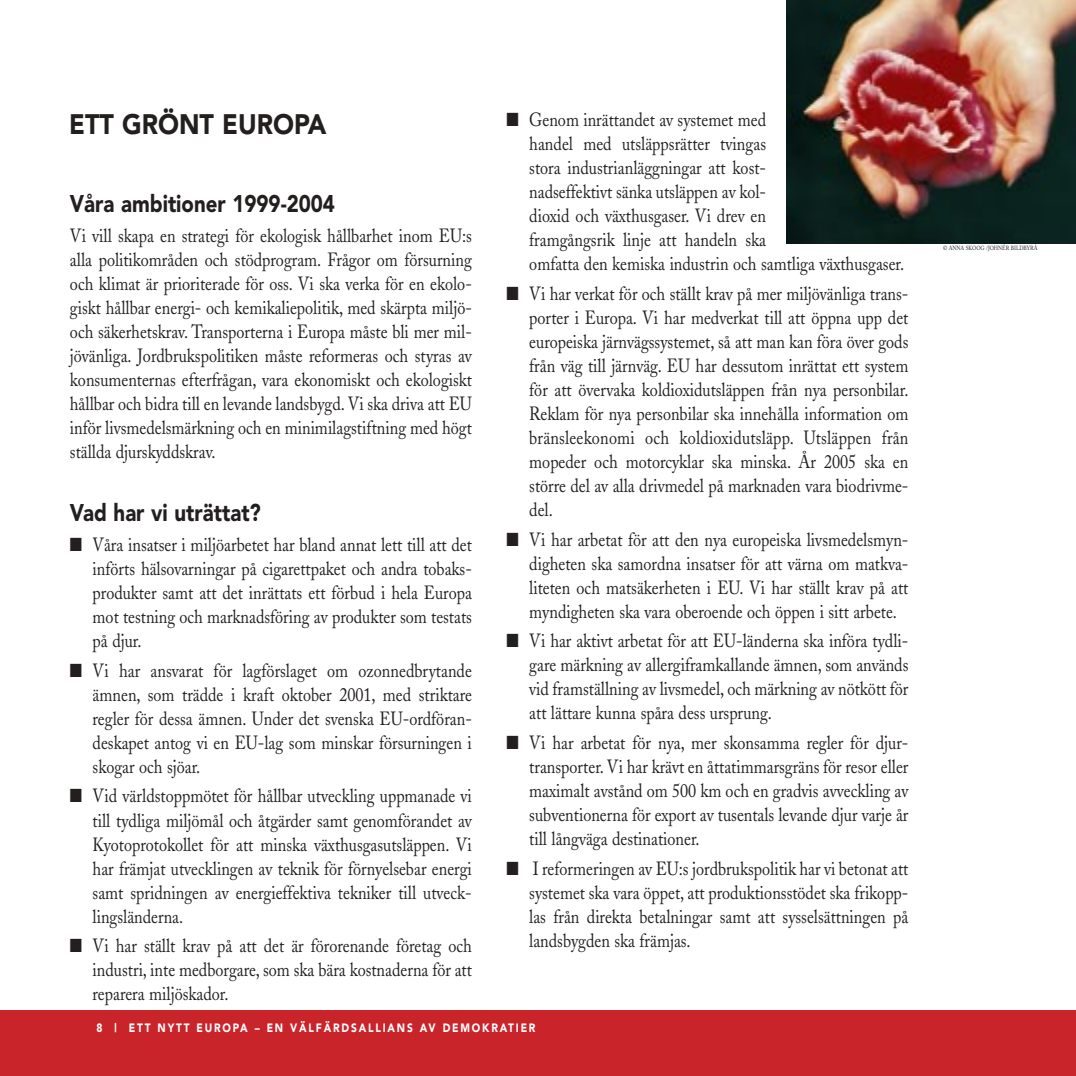
<style>
.page{position:relative;width:1076px;height:1076px;background:#fff}
.page>*{position:absolute;margin:0;border:0;box-sizing:border-box;transform-origin:0 0}
.t1{font:900 28px "Avenir";color:#231f1f;scale:.9 1}
.t2{font:900 24px "Avenir";color:#231f1f;scale:.85 1}
.t3{font:19px/24px "Adobe Caslon";color:#231f1f;text-align:justify;scale:.85 1}
.t4{font:900 12px "Avenir";letter-spacing:.175em;color:#fff;scale:.85 1}
.t5{font:6px "Adobe Caslon";color:#231f1f;scale:.85 1}
</style>
<div class="page">
<div style="left:0;top:1010px;width:1076px;height:66px;background:#c9242a"></div>
<img style="left:786px;top:0;width:290px;height:243px">
<h1 class="t1" style="left:69px;top:113px;width:287px">ETT GRÖNT EUROPA</h1>
<p class="t2" style="left:70px;top:194px;width:313px">Våra ambitioner 1999-2004</p>
<p class="t3" style="left:70px;top:226px;width:475px">Vi vill skapa en strategi för ekologisk hållbarhet inom EU:s alla politikområden och stödprogram. Frågor om försurning och klimat är prioriterade för oss. Vi ska verka för en ekolo&shy;giskt hållbar energi- och kemikaliepolitik, med skärpta miljö&shy;och säkerhetskrav. Transporterna i Europa måste bli mer mil&shy;jövänliga. Jordbrukspolitiken måste reformeras och styras av konsumenternas efterfrågan, vara ekonomiskt och ekologiskt hållbar och bidra till en levande landsbygd. Vi ska driva att EU inför livsmedelsmärkning och en minimilagstiftning med högt ställda djurskyddskrav.</p>
<p class="t2" style="left:70px;top:503px;width:226px">Vad har vi uträttat?</p>
<p class="t3" style="left:93px;top:535px;width:448px;text-indent:-23px">■ Våra insatser i miljöarbetet har bland annat lett till att det införts hälsovarningar på cigarettpaket och andra tobaks&shy;produkter samt att det inrättats ett förbud i hela Europa mot testning och marknadsföring av produkter som testats på djur.</p>
<p class="t3" style="left:93px;top:661px;width:448px;text-indent:-23px">■ Vi har ansvarat för lagförslaget om ozonnedbrytande ämnen, som trädde i kraft oktober 2001, med striktare regler för dessa ämnen. Under det svenska EU-ordföran&shy;deskapet antog vi en EU-lag som minskar försurningen i skogar och sjöar.</p>
<p class="t3" style="left:93px;top:786px;width:448px;text-indent:-23px">■ Vid världstoppmötet för hållbar utveckling uppmanade vi till tydliga miljömål och åtgärder samt genomförandet av Kyotoprotokollet för att minska växthusgasutsläppen. Vi har främjat utvecklingen av teknik för förnyelsebar energi samt spridningen av energieffektiva tekniker till utveck&shy;lingsländerna.</p>
<p class="t3" style="left:93px;top:936px;width:448px;text-indent:-23px">■ Vi har ställt krav på att det är förorenande företag och industri, inte medborgare, som ska bära kostnaderna för att reparera miljöskador.</p>
<p class="t3" style="left:529px;top:110px;width:443px;text-align:left;text-indent:-23px">■ Genom inrättandet av systemet med<br>handel med utsläppsrätter tvingas<br>stora industrianläggningar att kost-<br>nadseffektivt sänka utsläppen av kol-<br>dioxid och växthusgaser. Vi drev en<br>framgångsrik linje att handeln ska<br>omfatta den kemiska industrin och samtliga växthusgaser.</p>
<p class="t3" style="left:529px;top:284px;width:448px;text-indent:-23px">■ Vi har verkat för och ställt krav på mer miljövänliga trans&shy;porter i Europa. Vi har medverkat till att öppna upp det europeiska järnvägssystemet, så att man kan föra över gods från väg till järnväg. EU har dessutom inrättat ett system för att övervaka koldioxidutsläppen från nya personbilar.<br>Reklam för nya personbilar ska innehålla information om bränsleekonomi och koldioxidutsläpp. Utsläppen från mopeder och motorcyklar ska minska. År 2005 ska en större del av alla drivmedel på marknaden vara biodrivme&shy;del.</p>
<p class="t3" style="left:529px;top:530px;width:448px;text-indent:-23px">■ Vi har arbetat för att den nya europeiska livsmedelsmyn&shy;digheten ska samordna insatser för att värna om matkva&shy;liteten och matsäkerheten i EU. Vi har ställt krav på att myndigheten ska vara oberoende och öppen i sitt arbete.</p>
<p class="t3" style="left:529px;top:631px;width:448px;text-indent:-23px">■ Vi har aktivt arbetat för att EU-länderna ska införa tydli&shy;gare märkning av allergiframkallande ämnen, som används vid framställning av livsmedel, och märkning av nötkött för att lättare kunna spåra dess ursprung.</p>
<p class="t3" style="left:529px;top:733px;width:448px;text-indent:-23px">■ Vi har arbetat för nya, mer skonsamma regler för djur&shy;transporter. Vi har krävt en åttatimmarsgräns för resor eller maximalt avstånd om 500 km och en gradvis avveckling av subventionerna för export av tusentals levande djur varje år till långväga destinationer.</p>
<p class="t3" style="left:529px;top:859px;width:448px;text-indent:-23px">■ I reformeringen av EU:s jordbrukspolitik har vi betonat att systemet ska vara öppet, att produktionsstödet ska frikopp&shy;las från direkta betalningar samt att sysselsättningen på landsbygden ska främjas.</p>
<p class="t4" style="left:96px;top:1023px;width:518px">8 | ETT NYTT EUROPA – EN VÄLFÄRDSALLIANS AV DEMOKRATIER</p>
<p class="t5" style="left:943px;top:246px;width:113px">© ANNA SKOOG /JOHNÉR BILDBYRÅ</p>
</div>
